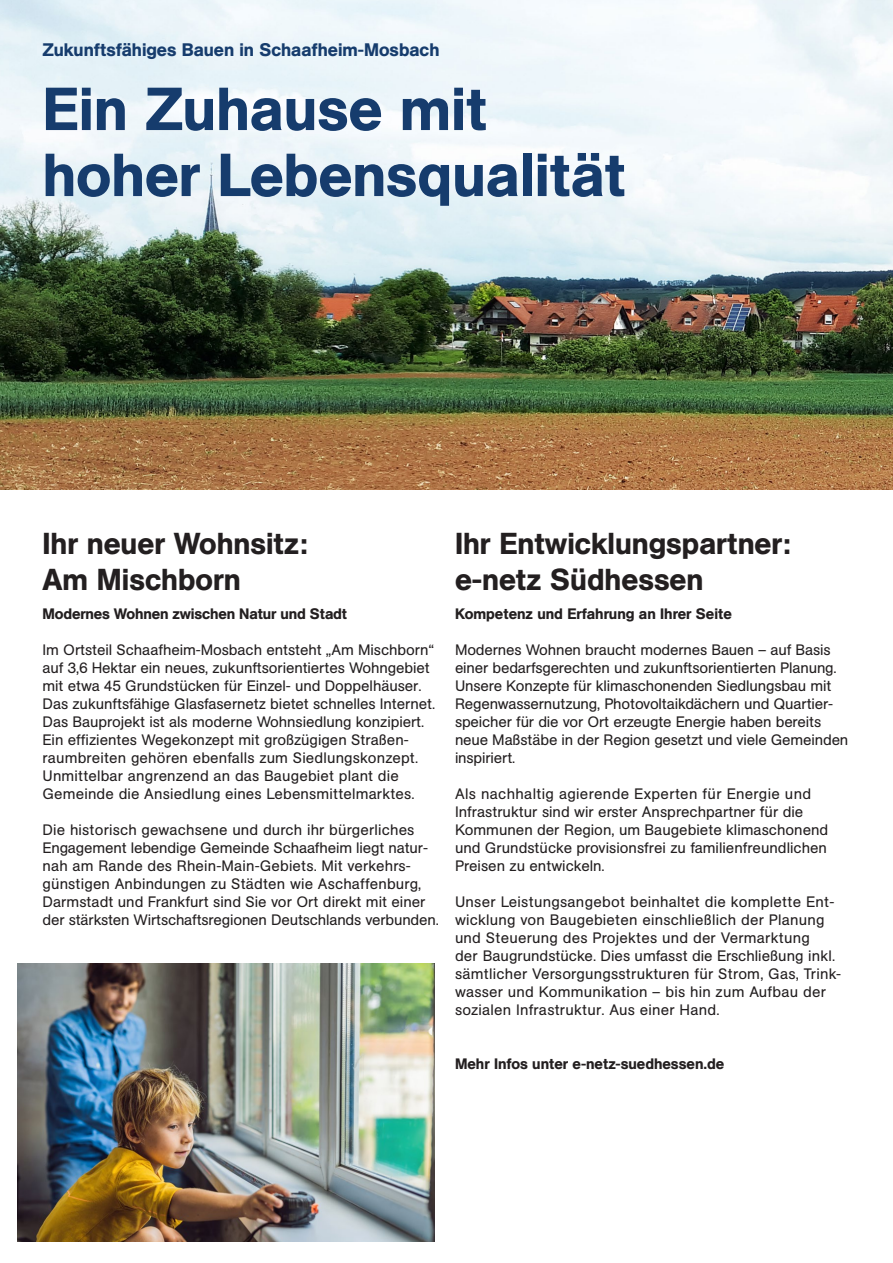
<style>
.page{position:relative;width:893px;height:1263px;background:#fff}
.page>*{position:absolute;margin:0;border:0;box-sizing:border-box;transform-origin:0 0}
.t1{font:500 60px "AG Book Pro";color:#163c6d}
.t2{font:500 30px/36px "AG Book Pro";color:#231f20}
.t3{font:500 18px "AG Book Pro";color:#163c6d}
.t4{font:15px/18px "AG Book Pro";color:#231f20}
.t5{font:500 15px "AG Book Pro";color:#231f20}
</style>
<div class="page">
<img style="left:0;top:0;width:893px;height:489px">
<img style="left:18px;top:963px;width:416px;height:279px">
<p class="t3" style="left:43px;top:38px;width:398px">Zukunftsfähiges Bauen in Schaafheim-Mosbach</p>
<p class="t1" style="left:43px;top:70px;width:446px">Ein Zuhause mit</p>
<p class="t1" style="left:43px;top:136px;width:585px">hoher Lebensqualität</p>
<p class="t2" style="left:43px;top:525px;width:267px">Ihr neuer Wohnsitz:<br>Am Mischborn</p>
<p class="t5" style="left:43px;top:604px;width:306px">Modernes Wohnen zwischen Natur und Stadt</p>
<p class="t4" style="left:43px;top:640px;width:394px">Im Ortsteil Schaafheim-Mosbach entsteht „Am Mischborn“ auf 3,6 Hektar ein neues, zukunftsorientiertes Wohngebiet mit etwa 45 Grundstücken für Einzel- und Doppelhäuser.<br>Das zukunftsfähige Glasfasernetz bietet schnelles Internet.<br>Das Bauprojekt ist als moderne Wohnsiedlung konzipiert.<br>Ein effizientes Wegekonzept mit großzügigen Straßen&shy;raumbreiten gehören ebenfalls zum Siedlungskonzept.</p>
<p class="t4" style="left:43px;top:766px;width:374px">Unmittelbar angrenzend an das Baugebiet plant die<br>Gemeinde die Ansiedlung eines Lebensmittelmarktes.</p>
<p class="t4" style="left:43px;top:820px;width:387px">Die historisch gewachsene und durch ihr bürgerliches<br>Engagement lebendige Gemeinde Schaafheim liegt natur&shy;nah am Rande des Rhein-Main-Gebiets. Mit verkehrs-</p>
<p class="t4" style="left:43px;top:874px;width:398px">günstigen Anbindungen zu Städten wie Aschaffenburg,<br>Darmstadt und Frankfurt sind Sie vor Ort direkt mit einer der stärksten Wirtschaftsregionen Deutschlands verbunden.</p>
<p class="t2" style="left:455px;top:525px;width:337px">Ihr Entwicklungspartner: e-netz Südhessen</p>
<p class="t5" style="left:455px;top:604px;width:278px">Kompetenz und Erfahrung an Ihrer Seite</p>
<p class="t4" style="left:455px;top:640px;width:395px">Modernes Wohnen braucht modernes Bauen – auf Basis einer bedarfsgerechten und zukunftsorientierten Planung.<br>Unsere Konzepte für klimaschonenden Siedlungsbau mit Regenwassernutzung, Photovoltaikdächern und Quartier&shy;speicher für die vor Ort erzeugte Energie haben bereits neue Maßstäbe in der Region gesetzt und viele Gemeinden inspiriert.</p>
<p class="t4" style="left:455px;top:784px;width:375px">Als nachhaltig agierende Experten für Energie und Infrastruktur sind wir erster Ansprechpartner für die Kommunen der Region, um Baugebiete klimaschonend und Grundstücke provisionsfrei zu familienfreundlichen Preisen zu entwickeln.</p>
<p class="t4" style="left:455px;top:892px;width:387px">Unser Leistungsangebot beinhaltet die komplette Ent&shy;wicklung von Baugebieten einschließlich der Planung und Steuerung des Projektes und der Vermarktung<br>der Baugrundstücke. Dies umfasst die Erschließung inkl. sämtlicher Versorgungsstrukturen für Strom, Gas, Trink&shy;wasser und Kommunikation – bis hin zum Aufbau der sozialen Infrastruktur. Aus einer Hand.</p>
<p class="t5" style="left:455px;top:1054px;width:271px">Mehr Infos unter e-netz-suedhessen.de</p>
</div>
